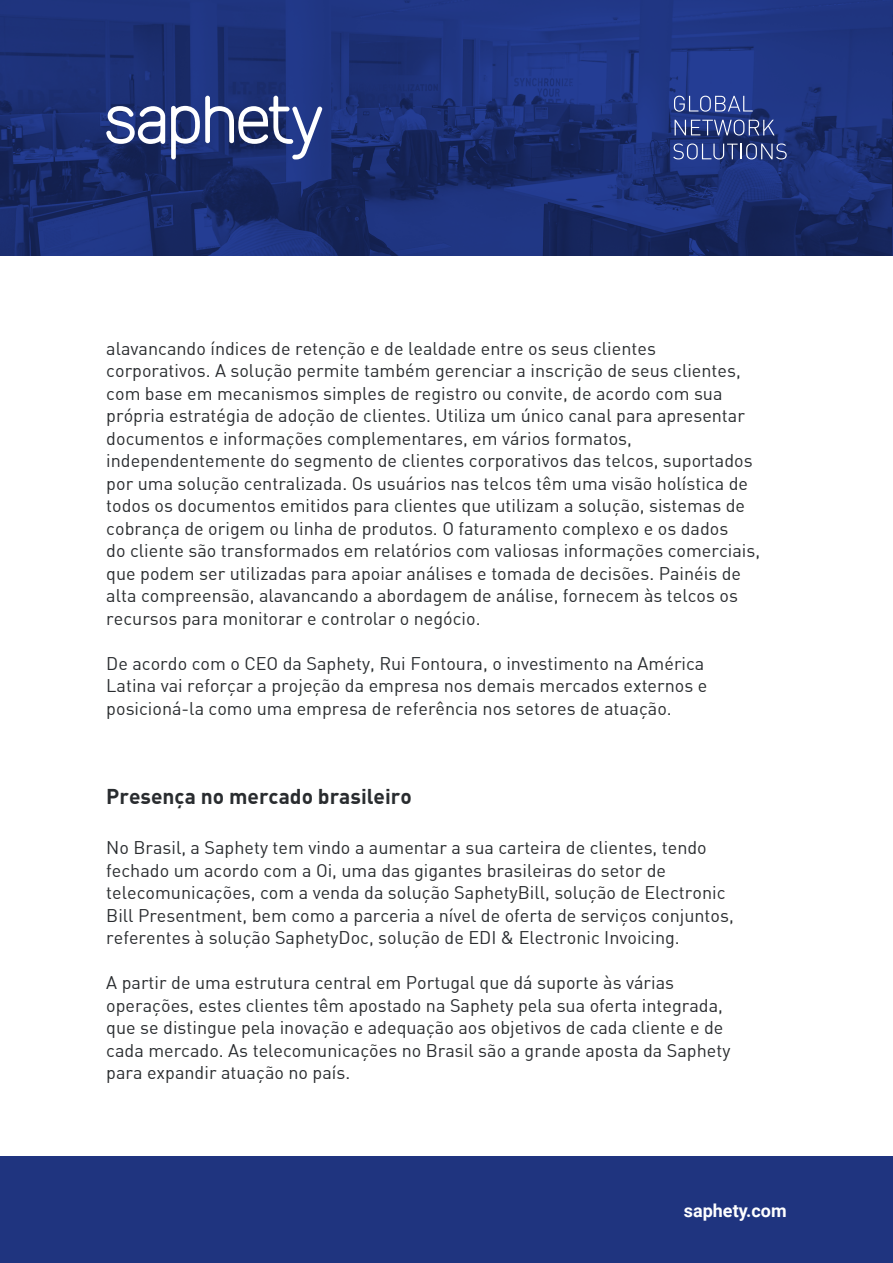
<style>
.page{position:relative;width:893px;height:1263px;background:#fff}
.page>*{position:absolute;margin:0;border:0;box-sizing:border-box;transform-origin:0 0}
.t1{font:21px "DIN Bold";color:#292c2f}
.t2{font:18px/22.5px "DIN Regular";color:#292c2f}
.t3{font:700 18px "Roboto";color:#fff}
</style>
<div class="page">
<img style="left:0;top:0;width:893px;height:255px">
<svg style="left:106px;top:106px;width:59px;height:38px"></svg>
<svg style="left:171px;top:96px;width:151px;height:63px"></svg>
<svg style="left:674px;top:96px;width:79px;height:16px"></svg>
<svg style="left:675px;top:120px;width:100px;height:16px;background:#4b5c96"></svg>
<svg style="left:673px;top:143px;width:114px;height:16px;background:#485994"></svg>
<div style="left:0;top:1157px;width:893px;height:106px;background:#1f347f"></div>
<p class="t2" style="left:106px;top:337px;width:655px">alavancando índices de retenção e de lealdade entre os seus clientes corporativos. A solução permite também gerenciar a inscrição de seus clientes, com base em mecanismos simples de registro ou convite, de acordo com sua própria estratégia de adoção de clientes. Utiliza um único canal para apresentar documentos e informações complementares, em vários formatos, independentemente do segmento de clientes corporativos das telcos, suportados por uma solução centralizada. Os usuários nas telcos têm uma visão holística de todos os documentos emitidos para clientes que utilizam a solução, sistemas de cobrança de origem ou linha de produtos. O faturamento complexo e os dados<br>do cliente são transformados em relatórios com valiosas informações comerciais, que podem ser utilizadas para apoiar análises e tomada de decisões. Painéis de alta compreensão, alavancando a abordagem de análise, fornecem às telcos os recursos para monitorar e controlar o negócio.</p>
<p class="t2" style="left:106px;top:652px;width:603px">De acordo com o CEO da Saphety, Rui Fontoura, o investimento na América<br>Latina vai reforçar a projeção da empresa nos demais mercados externos e posicioná-la como uma empresa de referência nos setores de atuação.</p>
<p class="t1" style="left:106px;top:782px;width:307px">Presença no mercado brasileiro</p>
<p class="t2" style="left:106px;top:836px;width:629px">No Brasil, a Saphety tem vindo a aumentar a sua carteira de clientes, tendo fechado um acordo com a Oi, uma das gigantes brasileiras do setor de telecomunicações, com a venda da solução SaphetyBill, solução de Electronic Bill Presentment, bem como a parceria a nível de oferta de serviços conjuntos, referentes à solução SaphetyDoc, solução de EDI &amp; Electronic Invoicing.</p>
<p class="t2" style="left:106px;top:971px;width:626px">A partir de uma estrutura central em Portugal que dá suporte às várias operações, estes clientes têm apostado na Saphety pela sua oferta integrada, que se distingue pela inovação e adequação aos objetivos de cada cliente e de cada mercado. As telecomunicações no Brasil são a grande aposta da Saphety para expandir atuação no país.</p>
<p class="t3" style="left:684px;top:1198px;width:104px">saphety.com</p>
</div>
